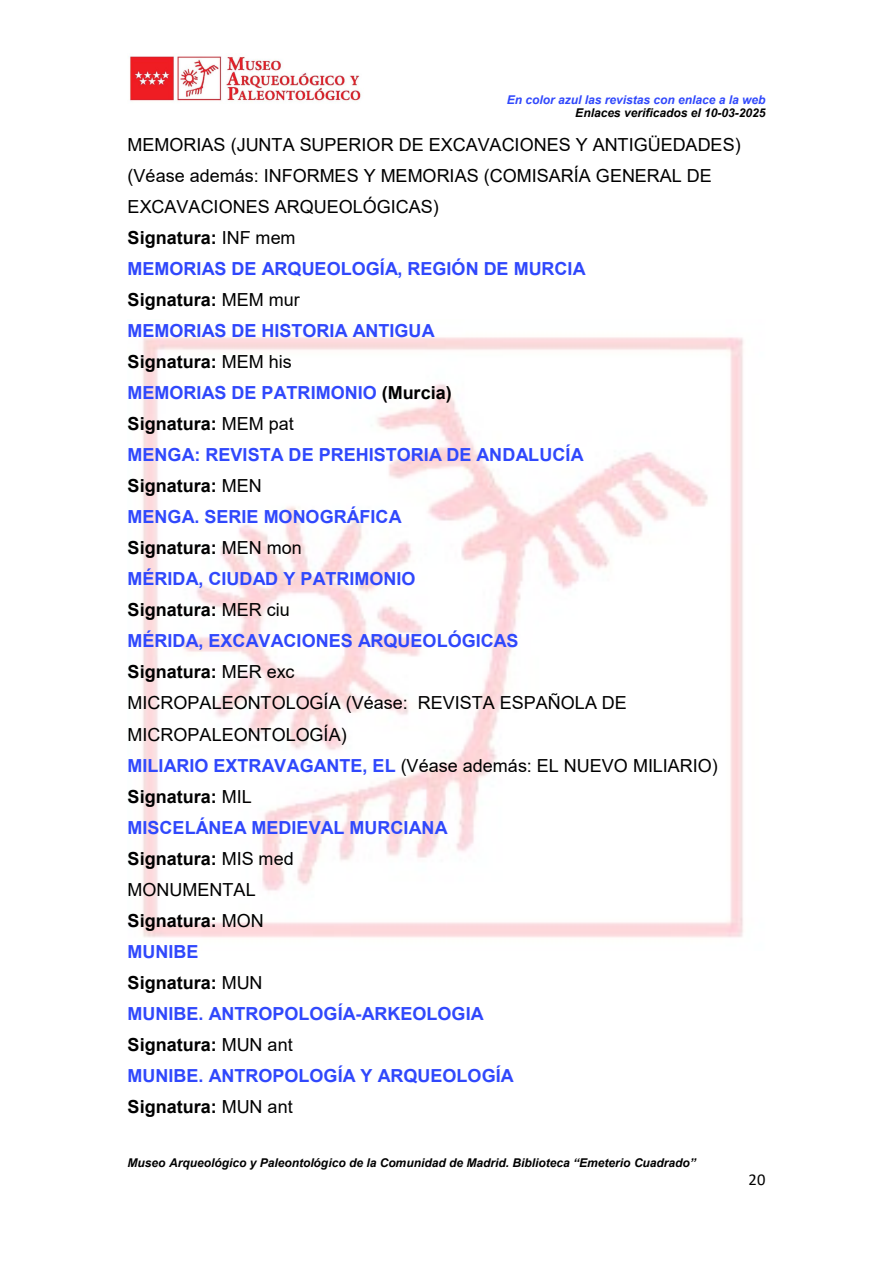
<style>
.page{position:relative;width:893px;height:1263px;background:#fff}
.page>*{position:absolute;margin:0;border:0;box-sizing:border-box;transform-origin:0 0}
.t1{font:700 18px "Arial";color:#3048fc}
.t2{font:18px/31px "Arial";color:#000}
.t3{font:700 18px "Arial";color:#000}
.t4{font:16.5px "Calibri";color:#000}
.t5{font:italic 700 12px "Arial";letter-spacing:-.005em;color:#000}
.t6{font:italic 700 12px "Arial";letter-spacing:-.005em;color:#3048fc}
.s1{font-weight:400}
.s2{color:#000}
.s3{font-weight:700;color:#3048fc}
</style>
<div class="page">
<img style="left:142px;top:337px;width:601px;height:601px">
<img style="left:129px;top:56px;width:232px;height:45px">
<p class="t6" style="left:507px;top:91px;width:260px">En color azul las revistas con enlace a la web</p>
<p class="t5" style="left:575px;top:105px;width:192px">Enlaces verificados el 10-03-2025</p>
<p class="t2" style="left:128px;top:129px;width:615px">MEMORIAS (JUNTA SUPERIOR DE EXCAVACIONES Y ANTIGÜEDADES) (Véase además: INFORMES Y MEMORIAS (COMISARÍA GENERAL DE<br>EXCAVACIONES ARQUEOLÓGICAS)</p>
<p class="t3" style="left:128px;top:225px;width:169px">Signatura: <span class="s1">INF mem</span></p>
<p class="t1" style="left:128px;top:256px;width:460px">MEMORIAS DE ARQUEOLOGÍA, REGIÓN DE MURCIA</p>
<p class="t3" style="left:128px;top:287px;width:174px">Signatura: <span class="s1">MEM mur</span></p>
<p class="t1" style="left:128px;top:318px;width:309px">MEMORIAS DE HISTORIA ANTIGUA</p>
<p class="t3" style="left:128px;top:349px;width:166px">Signatura: <span class="s1">MEM his</span></p>
<p class="t1" style="left:128px;top:380px;width:326px">MEMORIAS DE PATRIMONIO <span class="s2">(Murcia)</span></p>
<p class="t3" style="left:128px;top:411px;width:168px">Signatura: <span class="s1">MEM pat</span></p>
<p class="t1" style="left:128px;top:442px;width:458px">MENGA: REVISTA DE PREHISTORIA DE ANDALUCÍA</p>
<p class="t3" style="left:128px;top:473px;width:136px">Signatura: <span class="s1">MEN</span></p>
<p class="t1" style="left:128px;top:504px;width:276px">MENGA. SERIE MONOGRÁFICA</p>
<p class="t3" style="left:128px;top:535px;width:176px">Signatura: <span class="s1">MEN mon</span></p>
<p class="t1" style="left:128px;top:566px;width:289px">MÉRIDA, CIUDAD Y PATRIMONIO</p>
<p class="t3" style="left:128px;top:597px;width:164px">Signatura: <span class="s1">MER ciu</span></p>
<p class="t1" style="left:128px;top:628px;width:392px">MÉRIDA, EXCAVACIONES ARQUEOLÓGICAS</p>
<p class="t3" style="left:128px;top:659px;width:169px">Signatura: <span class="s1">MER exc</span></p>
<p class="t2" style="left:128px;top:687px;width:501px">MICROPALEONTOLOGÍA (Véase: REVISTA ESPAÑOLA DE<br>MICROPALEONTOLOGÍA)</p>
<p class="t2" style="left:128px;top:750px;width:592px"><span class="s3">MILIARIO EXTRAVAGANTE, EL</span> (Véase además: EL NUEVO MILIARIO)</p>
<p class="t3" style="left:128px;top:784px;width:126px">Signatura: <span class="s1">MIL</span></p>
<p class="t1" style="left:128px;top:815px;width:322px">MISCELÁNEA MEDIEVAL MURCIANA</p>
<p class="t3" style="left:128px;top:846px;width:168px">Signatura: <span class="s1">MIS med</span></p>
<p class="t2" style="left:128px;top:874px;width:130px">MONUMENTAL</p>
<p class="t3" style="left:128px;top:908px;width:138px">Signatura: <span class="s1">MON</span></p>
<p class="t1" style="left:128px;top:939px;width:72px">MUNIBE</p>
<p class="t3" style="left:128px;top:970px;width:137px">Signatura: <span class="s1">MUN</span></p>
<p class="t1" style="left:128px;top:1001px;width:358px">MUNIBE. ANTROPOLOGÍA-ARKEOLOGIA</p>
<p class="t3" style="left:128px;top:1032px;width:167px">Signatura: <span class="s1">MUN ant</span></p>
<p class="t1" style="left:128px;top:1063px;width:388px">MUNIBE. ANTROPOLOGÍA Y ARQUEOLOGÍA</p>
<p class="t3" style="left:128px;top:1094px;width:167px">Signatura: <span class="s1">MUN ant</span></p>
<p class="t5" style="left:128px;top:1155px;width:570px">Museo Arqueológico y Paleontológico de la Comunidad de Madrid. Biblioteca “Emeterio Cuadrado”</p>
<p class="t4" style="left:749px;top:1168px;width:18px">20</p>
</div>
